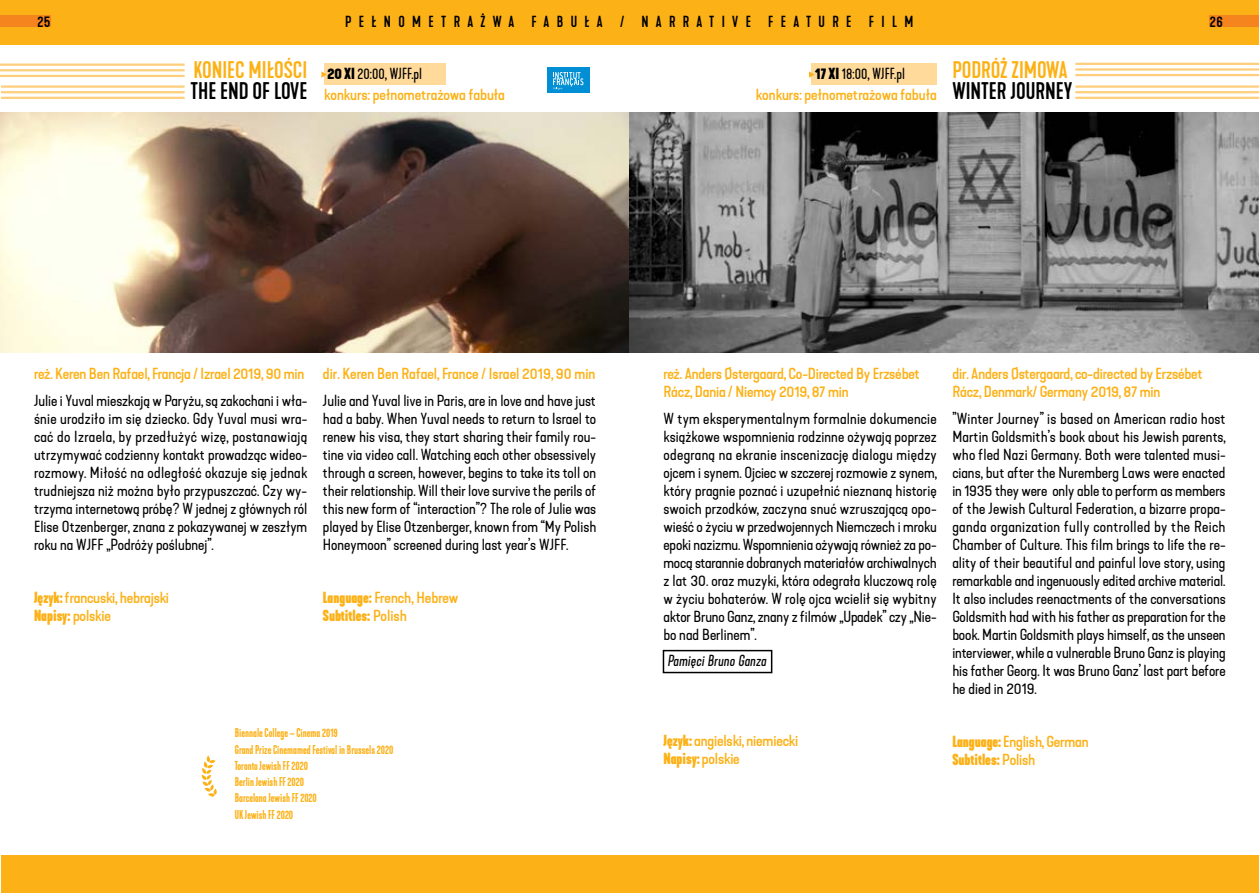
<style>
.page{position:relative;width:1259px;height:893px;background:#fff}
.page>*{position:absolute;margin:0;border:0;box-sizing:border-box;transform-origin:0 0}
.t1{font:500 22.5px "Kapra Neue";color:#fcb116}
.t2{font:500 22.5px "Kapra Neue";color:#000}
.t3{font:expanded 15px/18px "Kapra Neue";color:#000;text-align:justify}
.t4{font:500 expanded 15px/18px "Kapra Neue";letter-spacing:-.01em;color:#fcb116}
.t5{font:500 15px "Kapra Neue";letter-spacing:.49em;color:#000}
.t6{font:700 condensed 15px/18px "Kapra Neue";color:#fcb116}
.t7{font:15px "Kapra Neue";color:#000}
.t8{font:italic 15px "Kapra Neue";color:#000}
.t9{font:500 condensed 12px/16.2px "Kapra Neue";color:#fcb116}
.s1{font-weight:700}
.s2{font-weight:700;font-stretch:condensed}
.s3{font-weight:500;font-stretch:expanded}
</style>
<div class="page">
<div style="left:1px;top:855px;width:1258px;height:38px;background:#fcb116"></div>
<div style="left:0;top:0;width:1259px;height:44px;background:#fcb116"></div>
<div style="left:0;top:16px;width:51px;height:11px;background:#f5841f"></div>
<div style="left:1210px;top:16px;width:49px;height:11px;background:#f5841f"></div>
<img style="left:0;top:113px;width:1259px;height:240px">
<hr style="left:0;top:64px;width:185px;height:2px;background:#ffce7c">
<hr style="left:0;top:69px;width:185px;height:2px;background:#ffce7c">
<hr style="left:0;top:75px;width:185px;height:2px;background:#ffce7c">
<hr style="left:1075px;top:63px;width:184px;height:2px;background:#ffce7c">
<hr style="left:1075px;top:68px;width:184px;height:3px;background:#ffce7c">
<hr style="left:1075px;top:74px;width:184px;height:2px;background:#ffce7c">
<hr style="left:1px;top:85px;width:184px;height:3px;background:#ffce7c">
<hr style="left:1px;top:91px;width:184px;height:2px;background:#ffce7c">
<hr style="left:1px;top:97px;width:184px;height:2px;background:#ffce7c">
<hr style="left:1075px;top:85px;width:184px;height:3px;background:#ffce7c">
<hr style="left:1075px;top:91px;width:184px;height:2px;background:#ffce7c">
<hr style="left:1075px;top:97px;width:184px;height:2px;background:#ffce7c">
<div style="left:324px;top:64px;width:121px;height:21px;background:#ffda9b"></div>
<div style="left:811px;top:64px;width:126px;height:21px;background:#ffda9b"></div>
<svg style="left:321px;top:71px;width:6px;height:7px"></svg>
<svg style="left:809px;top:71px;width:5px;height:7px"></svg>
<svg style="left:202px;top:755px;width:15px;height:42px"></svg>
<div style="left:663px;top:650px;width:109px;height:23px;border:2px solid #000"></div>
<div style="left:547px;top:68px;width:42px;height:25px;background:#008fd4"></div>
<svg style="left:553px;top:72px;width:30px;height:18px"></svg>
<p class="t5" style="left:38px;top:13px;width:15px">25</p>
<p class="t5" style="left:345px;top:13px;width:570px">PEŁNOMETRAŻWA FABUŁA / NARRATIVE FEATURE FILM</p>
<p class="t5" style="left:1210px;top:13px;width:14px">26</p>
<h1 class="t1" style="left:193px;top:57px;width:115px">KONIEC MIŁOŚCI</h1>
<h1 class="t2" style="left:190px;top:78px;width:118px">THE END OF LOVE</h1>
<p class="t7" style="left:327px;top:65px;width:96px"><span class="s1">20 XI</span> 20:00, WJFF.pl</p>
<p class="t7" style="left:815px;top:65px;width:91px"><span class="s1">17 XI</span> 18:00, WJFF.pl</p>
<p class="t4" style="left:324px;top:86px;width:182px">konkurs: pełnometrażowa fabuła</p>
<p class="t4" style="left:756px;top:86px;width:182px">konkurs: pełnometrażowa fabuła</p>
<h1 class="t1" style="left:952px;top:57px;width:117px">PODRÓŻ ZIMOWA</h1>
<h1 class="t2" style="left:952px;top:78px;width:122px">WINTER JOURNEY</h1>
<p class="t4" style="left:34px;top:365px;width:272px">reż. Keren Ben Rafael, Francja / Izrael 2019, 90 min</p>
<p class="t3" style="left:34px;top:392px;width:275px">Julie i Yuval mieszkają w Paryżu, są zakochani i wła&shy;śnie urodziło im się dziecko. Gdy Yuval musi wra&shy;cać do Izraela, by przedłużyć wizę, postanawiają utrzymywać codzienny kontakt prowadząc wideo&shy;rozmowy. Miłość na odległość okazuje się jednak trudniejsza niż można było przypuszczać. Czy wy&shy;trzyma internetową próbę? W jednej z głównych ról Elise Otzenberger, znana z pokazywanej w zeszłym roku na WJFF „Podróży poślubnej”.</p>
<p class="t4" style="left:34px;top:589px;width:137px"><span class="s2">Język:</span> francuski, hebrajski<br><span class="s2">Napisy:</span> polskie</p>
<p class="t4" style="left:323px;top:365px;width:274px">dir. Keren Ben Rafael, France / Israel 2019, 90 min</p>
<p class="t3" style="left:323px;top:392px;width:275px">Julie and Yuval live in Paris, are in love and have just had a baby. When Yuval needs to return to Israel to renew his visa, they start sharing their family rou&shy;tine via video call. Watching each other obsessively through a screen, however, begins to take its toll on their relationship. Will their love survive the perils of this new form of “interaction”? The role of Julie was played by Elise Otzenberger, known from “My Polish Honeymoon” screened during last year’s WJFF.</p>
<p class="t6" style="left:323px;top:589px;width:137px">Language: <span class="s3">French, Hebrew<br></span>Subtitles: <span class="s3">Polish</span></p>
<p class="t9" style="left:235px;top:725px;width:160px">Biennale College – Cinema 2019<br>Grand Prize Cinemamed Festival in Brussels 2020<br>Toronto Jewish FF 2020<br>Berlin Jewish FF 2020<br>Barcelona Jewish FF 2020<br>UK Jewish FF 2020</p>
<p class="t4" style="left:663px;top:365px;width:258px">reż. Anders Østergaard, Co-Directed By Erzsébet<br>Rácz, Dania / Niemcy 2019, 87 min</p>
<p class="t3" style="left:663px;top:410px;width:275px">W tym eksperymentalnym formalnie dokumencie książkowe wspomnienia rodzinne ożywają poprzez odegraną na ekranie inscenizację dialogu między ojcem i synem. Ojciec w szczerej rozmowie z synem, który pragnie poznać i uzupełnić nieznaną historię swoich przodków, zaczyna snuć wzruszającą opo&shy;wieść o życiu w przedwojennych Niemczech i mroku epoki nazizmu. Wspomnienia ożywają również za po&shy;mocą starannie dobranych materiałów archiwalnych z lat 30. oraz muzyki, która odegrała kluczową rolę w życiu bohaterów. W rolę ojca wcielił się wybitny aktor Bruno Ganz, znany z filmów „Upadek” czy „Nie&shy;bo nad Berlinem”.</p>
<p class="t8" style="left:667px;top:652px;width:101px">Pamięci Bruno Ganza</p>
<p class="t4" style="left:952px;top:365px;width:252px">dir. Anders Østergaard, co-directed by Erzsébet<br>Rácz, Denmark/ Germany 2019, 87 min</p>
<p class="t3" style="left:952px;top:410px;width:275px">”Winter Journey” is based on American radio host Martin Goldsmith’s book about his Jewish parents, who fled Nazi Germany. Both were talented musi&shy;cians, but after the Nuremberg Laws were enacted in 1935 they were only able to perform as members of the Jewish Cultural Federation, a bizarre propa&shy;ganda organization fully controlled by the Reich Chamber of Culture. This film brings to life the re&shy;ality of their beautiful and painful love story, using remarkable and ingenuously edited archive material.<br>It also includes reenactments of the conversations Goldsmith had with his father as preparation for the book. Martin Goldsmith plays himself, as the unseen interviewer, while a vulnerable Bruno Ganz is playing his father Georg. It was Bruno Ganz’ last part before he died in 2019.</p>
<p class="t4" style="left:663px;top:732px;width:136px"><span class="s2">Język:</span> angielski, niemiecki<br><span class="s2">Napisy:</span> polskie</p>
<p class="t4" style="left:952px;top:733px;width:138px"><span class="s2">Language:</span> English, German<br><span class="s2">Subtitles:</span> Polish</p>
</div>
